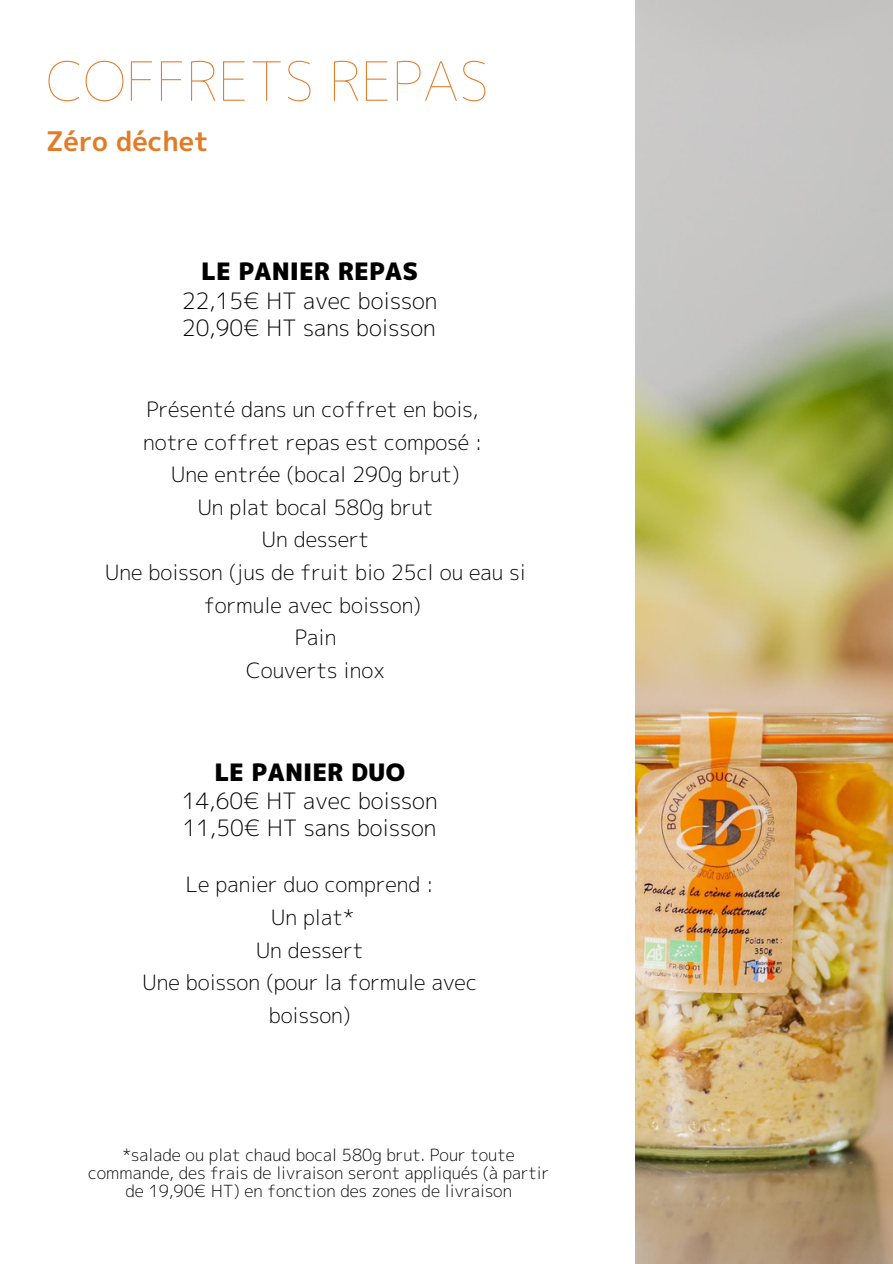
<style>
.page{position:relative;width:893px;height:1264px;background:#fff}
.page>*{position:absolute;margin:0;border:0;box-sizing:border-box;transform-origin:0 0}
.t1{font:100 54px "MPLUS1 p";color:#e27b28}
.t2{font:700 27px "MPLUS1 p";color:#e27b28}
.t3{font:900 24px "MPLUS1 p";color:#000}
.t4{font:300 22.5px/27px "MPLUS1 p";color:#000}
.t5{font:300 21px/32.7px "MPLUS1 p";color:#000;text-align:center}
.t6{font:300 16.65px/18px "MPLUS1 p";color:#000;text-align:center}
</style>
<div class="page">
<img style="left:635px;top:0;width:257px;height:1263px">
<p class="t1" style="left:46px;top:43px;width:444px">COFFRETS REPAS</p>
<p class="t2" style="left:46px;top:122px;width:164px">Zéro déchet</p>
<p class="t3" style="left:201px;top:254px;width:218px">LE PANIER REPAS</p>
<p class="t4" style="left:182px;top:286px;width:257px">22,15€ HT avec boisson<br>20,90€ HT sans boisson</p>
<p class="t5" style="left:146px;top:392px;width:334px">Présenté dans un coffret en bois,</p>
<p class="t5" style="left:143px;top:425px;width:340px">notre coffret repas est composé :</p>
<p class="t5" style="left:171px;top:458px;width:290px">Une entrée (bocal 290g brut)</p>
<p class="t5" style="left:198px;top:490px;width:237px">Un plat bocal 580g brut</p>
<p class="t5" style="left:262px;top:523px;width:109px">Un dessert</p>
<p class="t5" style="left:105px;top:556px;width:422px">Une boisson (jus de fruit bio 25cl ou eau si formule avec boisson)</p>
<p class="t5" style="left:295px;top:621px;width:43px">Pain</p>
<p class="t5" style="left:246px;top:653px;width:140px">Couverts inox</p>
<p class="t3" style="left:214px;top:755px;width:192px">LE PANIER DUO</p>
<p class="t4" style="left:183px;top:814px;width:255px">11,50€ HT sans boisson</p>
<p class="t4" style="left:182px;top:787px;width:257px">14,60€ HT avec boisson</p>
<p class="t5" style="left:186px;top:868px;width:249px">Le panier duo comprend :</p>
<p class="t5" style="left:271px;top:900px;width:84px">Un plat*</p>
<p class="t5" style="left:256px;top:933px;width:109px">Un dessert</p>
<p class="t5" style="left:142px;top:966px;width:336px">Une boisson (pour la formule avec boisson)</p>
<p class="t6" style="left:88px;top:1145px;width:462px">*salade ou plat chaud bocal 580g brut. Pour toute commande, des frais de livraison seront appliqués (à partir de 19,90€ HT) en fonction des zones de livraison</p>
</div>
